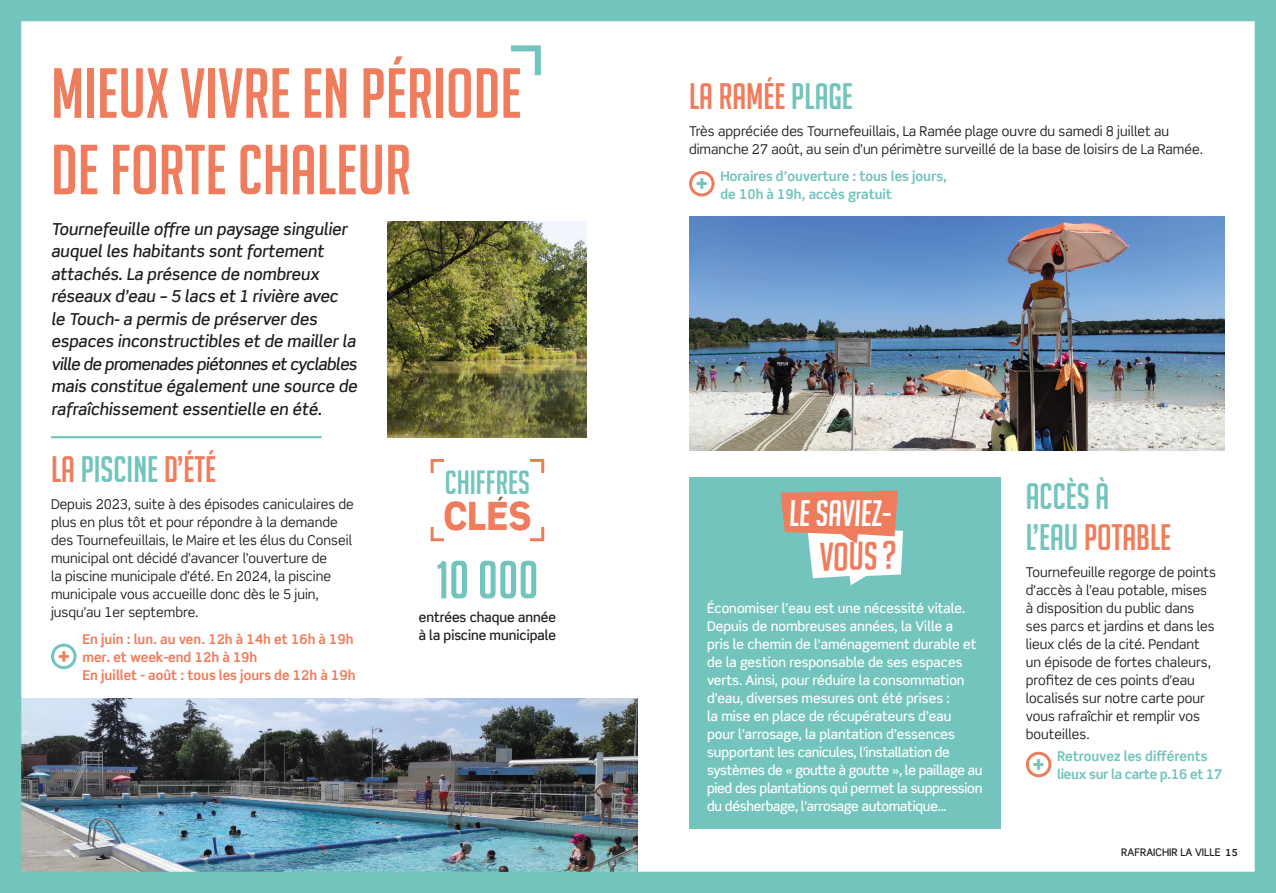
<style>
.page{position:relative;width:1276px;height:893px;background:#fff}
.page>*{position:absolute;margin:0;border:0;box-sizing:border-box;transform-origin:0 0}
.Titre{font:69px/76.5px "Big Noodle Titling";color:#ef7d5d}
.t1{font:52.5px "Big Noodle Titling";color:#73c4bd}
.t2{font:italic 39px "Big Noodle Titling";color:#ef7d5d}
.t3{font:900 39px "Scene Pro";color:#ef7d5d;scale:.9 1}
.Sous_titre{font:36px "Big Noodle Titling";color:#ef7d5d}
.Sous_titre-2{font:36px/40.5px "Big Noodle Titling";color:#73c4bd}
.t4{font:italic 36px "Big Noodle Titling";color:#fff}
.t5{font:33.6px "Big Noodle Titling";color:#73c4bd}
.t6{font:33.6px "Big Noodle Titling";color:#ef7d5d}
.t7{font:32.85px "Big Noodle Titling";color:#73c4bd}
.Chapô{font:italic 500 16.5px/22.5px "Scene Pro";color:#1d1d1b}
.t8{font:16.2px "TSTARPRO Headline";color:#964d39;scale:1.25 1}
.Texte_courant{font:13.5px/18px "Scene Pro";color:#1d1d1b}
.Texte_courant-2{font:500 13.5px/18px "Scene Pro";color:#fff}
.Texte_courant-3{font:700 13.5px/18px "Scene Pro";color:#ef7d5d}
.Texte_courant-4{font:700 13.5px "Scene Pro";color:#73c4bd}
.Texte_courant-5{font:500 13.5px/18px "Scene Pro";color:#1d1d1b}
.Texte_courant-6{font:700 13.5px "Scene Pro";letter-spacing:-.02em;color:#73c4bd}
.t9{font:500 10.5px "Scene Pro";color:#1d1d1b}
.s1{color:#73c4bd}
.s2{color:#ef7d5d}
.s3{font-weight:700;font-size:9.75px}
</style>
<div class="page">
<img style="left:0;top:0;width:1276px;height:893px">
<p class="Titre" style="left:51px;top:55px;width:472px">MIEUX VIVRE EN PÉRIODE<br>DE FORTE CHALEUR</p>
<p class="Chapô" style="left:51px;top:217px;width:308px">Tournefeuille offre un paysage singulier auquel les habitants sont fortement attachés. La présence de nombreux réseaux d’eau – 5 lacs et 1 rivière avec<br>le Touch- a permis de préserver des espaces inconstructibles et de mailler la ville de promenades piétonnes et cyclables mais constitue également une source de rafraîchissement essentielle en été.</p>
<p class="Sous_titre" style="left:51px;top:450px;width:167px">LA <span class="s1">PISCINE</span> D’ÉTÉ</p>
<p class="Texte_courant" style="left:51px;top:495px;width:304px">Depuis 2023, suite à des épisodes caniculaires de plus en plus tôt et pour répondre à la demande des Tournefeuillais, le Maire et les élus du Conseil municipal ont décidé d’avancer l’ouverture de<br>la piscine municipale d’été. En 2024, la piscine municipale vous accueille donc dès le 5 juin, jusqu’au 1er septembre.</p>
<p class="Texte_courant-3" style="left:82px;top:630px;width:275px">En juin : lun. au ven. 12h à 14h et 16h à 19h mer. et week-end 12h à 19h<br>En juillet - août : tous les jours de 12h à 19h</p>
<p class="t7" style="left:445px;top:465px;width:87px">CHIFFRES</p>
<p class="t8" style="left:498px;top:483px;width:7px">,</p>
<p class="t3" style="left:443px;top:491px;width:99px">CLES</p>
<p class="t1" style="left:436px;top:551px;width:104px">10 000</p>
<p class="Texte_courant-5" style="left:419px;top:608px;width:139px">entrées chaque année à la piscine municipale</p>
<p class="t6" style="left:57px;top:638px;width:14px">+</p>
<p class="Sous_titre" style="left:689px;top:77px;width:165px">LA RAMÉE <span class="s1">PLAGE</span></p>
<p class="Texte_courant" style="left:689px;top:122px;width:515px">Très appréciée des Tournefeuillais, La Ramée plage ouvre du samedi 8 juillet au dimanche 27 août, au sein d’un périmètre surveillé de la base de loisirs de La Ramée.</p>
<p class="Texte_courant-4" style="left:720px;top:168px;width:228px">Horaires d’ouverture : tous les jours,</p>
<p class="t5" style="left:695px;top:165px;width:14px">+</p>
<p class="Texte_courant-4" style="left:720px;top:186px;width:173px">de 10h à 19h, accès gratuit</p>
<p class="t4" style="left:789px;top:493px;width:103px">LE SAVIEZ-</p>
<p class="t2" style="left:819px;top:536px;width:78px;rotate:-2deg">VOUS ?</p>
<p class="Texte_courant-2" style="left:707px;top:599px;width:277px">Économiser l’eau est une nécessité vitale.<br>Depuis de nombreuses années, la Ville a<br>pris le chemin de l’aménagement durable et de la gestion responsable de ses espaces verts. Ainsi, pour réduire la consommation d’eau, diverses mesures ont été prises :<br>la mise en place de récupérateurs d’eau pour l’arrosage, la plantation d’essences supportant les canicules, l’installation de systèmes de « goutte à goutte », le paillage au pied des plantations qui permet la suppression du désherbage, l’arrosage automatique…</p>
<p class="Sous_titre-2" style="left:1026px;top:476px;width:147px">ACCÈS À<br>L’EAU <span class="s2">POTABLE</span></p>
<p class="Texte_courant" style="left:1026px;top:563px;width:191px">Tournefeuille regorge de points d’accès à l’eau potable, mises à disposition du public dans ses parcs et jardins et dans les lieux clés de la cité. Pendant un épisode de fortes chaleurs, profitez de ces points d'eau localisés sur notre carte pour vous rafraîchir et remplir vos bouteilles.</p>
<p class="Texte_courant-4" style="left:1057px;top:748px;width:152px">Retrouvez les différents</p>
<p class="t5" style="left:1032px;top:746px;width:14px">+</p>
<p class="Texte_courant-6" style="left:1057px;top:766px;width:167px">lieux sur la carte p.16 et 17</p>
<p class="t9" style="left:1121px;top:846px;width:118px">RAFRAICHIR LA VILLE <span class="s3">15</span></p>
</div>
